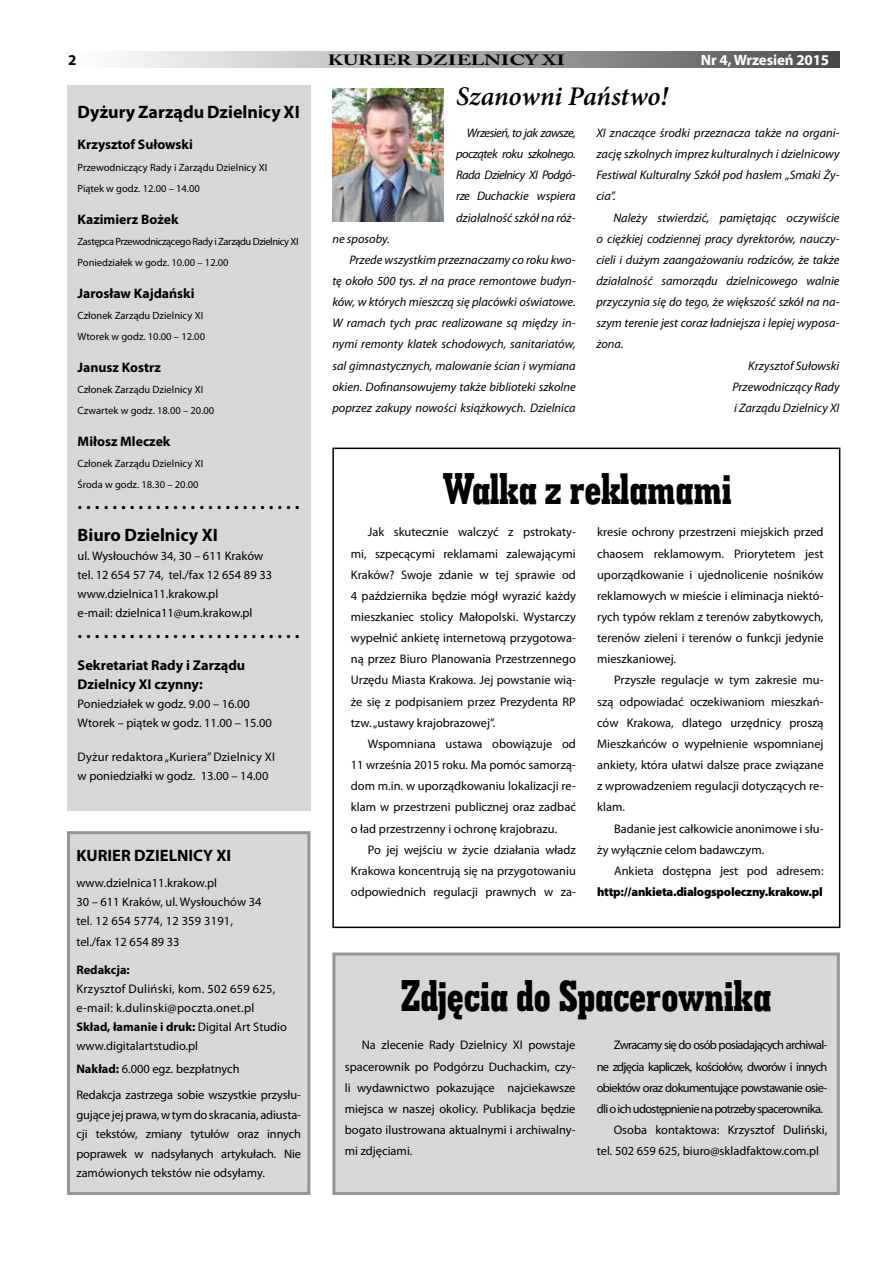
<style>
.page{position:relative;width:893px;height:1263px;background:#fff}
.page>*{position:absolute;margin:0;border:0;box-sizing:border-box;transform-origin:0 0}
.t1{font:45px "Geo Slab 703 X Bd Cn EU";letter-spacing:-.01em;color:#000}
.t2{font:italic 600 27px "Minion Pro";letter-spacing:-.005em;color:#000}
.t3{font:700 18px/31.8px "Myriad Pro";color:#000}
.t4{font:700 16.5px "Myriad Pro";color:#000}
.t5{font:700 15px "Myriad Pro";letter-spacing:-.01em;color:#fff}
.t6{font:700 15px "Myriad Pro";color:#000}
.t7{font:700 14.85px "Adobe Caslon Pro";color:#000;scale:1.4 1}
.t8{font:700 14.25px/18.8px "Myriad Pro";color:#000}
.t9{font:700 13.8px "Myriad Pro";color:#000}
.t10{font:12.45px/21.1px "Myriad Pro";color:#000;text-align:justify}
.t11{font:italic 12.45px/21.1px "Myriad Pro";color:#000;text-align:justify}
.t12{font:12.45px "Myriad Pro";letter-spacing:-.055em;color:#000}
.t13{font:12.45px/19px "Myriad Pro";letter-spacing:.02em;color:#000}
.t14{font:900 12.45px "Myriad Pro";letter-spacing:-.02em;color:#000}
.t15{font:700 12.45px "Myriad Pro";color:#000}
.t16{font:10.5px/21.1px "Myriad Pro";color:#000}
.t17{font:10.5px/21.1px "Myriad Pro";letter-spacing:-.04em;color:#000}
.s1{font-weight:700}
</style>
<div class="page">
<div style="left:67px;top:51px;width:773px;height:16px;background:linear-gradient(to right,#fff,#4f4f4f)"></div>
<div style="left:67px;top:85px;width:243px;height:725px;background:#d7d7d7"></div>
<div style="left:68px;top:833px;width:241px;height:360px;background:#d7d7d7"></div>
<div style="left:67px;top:831px;width:243px;height:364px;border:3px solid #959595"></div>
<div style="left:332px;top:448px;width:508px;height:480px;border:2px solid #000"></div>
<div style="left:332px;top:952px;width:508px;height:243px;background:#d7d7d7;border:3px solid #959595"></div>
<img style="left:332px;top:88px;width:111px;height:133px">
<p class="t6" style="left:68px;top:51px;width:10px">2</p>
<p class="t7" style="left:328px;top:51px;width:171px">KURIER DZIELNICY XI</p>
<p class="t5" style="left:701px;top:51px;width:130px">Nr 4, Wrzesień 2015</p>
<h3 class="t3" style="left:78px;top:96px;width:224px">Dyżury Zarządu Dzielnicy XI</h3>
<p class="t9" style="left:78px;top:137px;width:117px">Krzysztof Sułowski</p>
<p class="t16" style="left:78px;top:157px;width:191px">Przewodniczący Rady i Zarządu Dzielnicy XI<br>Piątek w godz. 12.00 – 14.00</p>
<p class="t9" style="left:78px;top:211px;width:102px">Kazimierz Bożek</p>
<p class="t17" style="left:78px;top:231px;width:223px">Zastępca Przewodniczącego Rady i Zarządu Dzielnicy XI<br>Poniedziałek w godz. 10.00 – 12.00</p>
<p class="t9" style="left:78px;top:285px;width:119px">Jarosław Kajdański</p>
<p class="t16" style="left:78px;top:305px;width:129px">Członek Zarządu Dzielnicy XI<br>Wtorek w godz. 10.00 – 12.00</p>
<p class="t9" style="left:78px;top:359px;width:85px">Janusz Kostrz</p>
<p class="t16" style="left:78px;top:379px;width:138px">Członek Zarządu Dzielnicy XI<br>Czwartek w godz. 18.00 – 20.00</p>
<p class="t9" style="left:78px;top:433px;width:94px">Miłosz Mleczek</p>
<p class="t16" style="left:78px;top:453px;width:127px">Członek Zarządu Dzielnicy XI<br>Środa w godz. 18.30 – 20.00</p>
<h3 class="t3" style="left:78px;top:488px;width:224px">. . . . . . . . . . . . . . . . . . . . . . . . . .<br>Biuro Dzielnicy XI</h3>
<p class="t10" style="left:78px;top:547px;width:196px;line-height:19px;text-align:left">ul. Wysłouchów 34, 30 – 611 Kraków tel. 12 654 57 74, tel./fax 12 654 89 33 www.dzielnica11.krakow.pl<br>e-mail: dzielnica11@um.krakow.pl</p>
<h3 class="t3" style="left:78px;top:617px;width:224px">. . . . . . . . . . . . . . . . . . . . . . . . . .</h3>
<p class="t8" style="left:78px;top:656px;width:169px">Sekretariat Rady i Zarządu<br>Dzielnicy XI czynny:</p>
<p class="t10" style="left:78px;top:694px;width:196px;line-height:19px">Poniedziałek w godz. 9.00 – 16.00<br>Wtorek – piątek w godz. 11.00 – 15.00</p>
<p class="t10" style="left:78px;top:747px;width:199px;line-height:19px">Dyżur redaktora „Kuriera” Dzielnicy XI w poniedziałki w godz. 13.00 – 14.00</p>
<h2 class="t2" style="left:456px;top:77px;width:213px">Szanowni Państwo!</h2>
<p class="t11" style="left:456px;top:122px;width:121px;text-indent:11px">Wrzesień, to jak zawsze, początek roku szkolnego.<br>Rada Dzielnicy XI Podgó&shy;rze Duchackie wspiera działalność szkół na róż-</p>
<p class="t11" style="left:596px;top:122px;width:245px">XI znaczące środki przeznacza także na organi&shy;zację szkolnych imprez kulturalnych i dzielnicowy Festiwal Kulturalny Szkół pod hasłem „Smaki Ży&shy;cia”.</p>
<p class="t11" style="left:613px;top:207px;width:228px">Należy stwierdzić, pamiętając oczywiście</p>
<p class="t11" style="left:596px;top:228px;width:245px">o ciężkiej codziennej pracy dyrektorów, nauczy-</p>
<p class="t11" style="left:596px;top:249px;width:245px">cieli i dużym zaangażowaniu rodziców, że także</p>
<p class="t11" style="left:596px;top:270px;width:245px">działalność samorządu dzielnicowego walnie</p>
<p class="t11" style="left:596px;top:292px;width:245px">przyczynia się do tego, że większość szkół na na-</p>
<p class="t11" style="left:596px;top:313px;width:245px">szym terenie jest coraz ładniejsza i lepiej wyposa-</p>
<p class="t11" style="left:596px;top:334px;width:29px">żona.</p>
<p class="t11" style="left:748px;top:355px;width:93px">Krzysztof Sułowski</p>
<p class="t11" style="left:732px;top:376px;width:109px">Przewodniczący Rady</p>
<p class="t11" style="left:734px;top:397px;width:107px">i Zarządu Dzielnicy XI</p>
<p class="t11" style="left:332px;top:228px;width:59px">ne sposoby.</p>
<p class="t11" style="left:349px;top:249px;width:228px">Przede wszystkim przeznaczamy co roku kwo-</p>
<p class="t11" style="left:332px;top:270px;width:245px">tę około 500 tys. zł na prace remontowe budyn-</p>
<p class="t11" style="left:332px;top:292px;width:245px">ków, w których mieszczą się placówki oświatowe.</p>
<p class="t11" style="left:332px;top:313px;width:245px">W ramach tych prac realizowane są między in-</p>
<p class="t11" style="left:332px;top:334px;width:245px">nymi remonty klatek schodowych, sanitariatów,</p>
<p class="t11" style="left:332px;top:355px;width:245px">sal gimnastycznych, malowanie ścian i wymiana</p>
<p class="t11" style="left:332px;top:376px;width:245px">okien. Dofinansowujemy także biblioteki szkolne</p>
<p class="t11" style="left:332px;top:397px;width:245px">poprzez zakupy nowości książkowych. Dzielnica</p>
<h1 class="t1" style="left:443px;top:460px;width:290px">Walka z reklamami</h1>
<p class="t10" style="left:597px;top:522px;width:228px">kresie ochrony przestrzeni miejskich przed chaosem reklamowym. Priorytetem jest uporządkowanie i ujednolicenie nośników reklamowych w mieście i eliminacja niektó&shy;rych typów reklam z terenów zabytkowych, terenów zieleni i terenów o funkcji jedynie mieszkaniowej.</p>
<p class="t10" style="left:597px;top:670px;width:228px;text-indent:17px">Przyszłe regulacje w tym zakresie mu&shy;szą odpowiadać oczekiwaniom mieszkań&shy;ców Krakowa, dlatego urzędnicy proszą Mieszkańców o wypełnienie wspomnianej ankiety, która ułatwi dalsze prace związane z wprowadzeniem regulacji dotyczących re&shy;klam.</p>
<p class="t10" style="left:597px;top:818px;width:228px;text-indent:17px">Badanie jest całkowicie anonimowe i słu&shy;ży wyłącznie celom badawczym.</p>
<p class="t10" style="left:614px;top:860px;width:211px">Ankieta dostępna jest pod adresem:</p>
<p class="t14" style="left:597px;top:885px;width:227px">http://ankieta.dialogspoleczny.krakow.pl</p>
<p class="t10" style="left:351px;top:522px;width:227px;text-indent:17px">Jak skutecznie walczyć z pstrokaty&shy;mi, szpecącymi reklamami zalewającymi Kraków? Swoje zdanie w tej sprawie od 4 października będzie mógł wyrazić każdy mieszkaniec stolicy Małopolski. Wystarczy wypełnić ankietę internetową przygotowa&shy;ną przez Biuro Planowania Przestrzennego Urzędu Miasta Krakowa. Jej powstanie wią&shy;że się z podpisaniem przez Prezydenta RP tzw. „ustawy krajobrazowej”.</p>
<p class="t10" style="left:351px;top:733px;width:227px;text-indent:17px">Wspomniana ustawa obowiązuje od 11 września 2015 roku. Ma pomóc samorzą&shy;dom m.in. w uporządkowaniu lokalizacji re&shy;klam w przestrzeni publicznej oraz zadbać o ład przestrzenny i ochronę krajobrazu.</p>
<p class="t10" style="left:351px;top:839px;width:227px;text-indent:17px">Po jej wejściu w życie działania władz Krakowa koncentrują się na przygotowaniu odpowiednich regulacji prawnych w za-</p>
<h3 class="t4" style="left:76px;top:847px;width:156px">KURIER DZIELNICY XI</h3>
<p class="t10" style="left:76px;top:873px;width:187px;line-height:19px;text-align:left">www.dzielnica11.krakow.pl<br>30 – 611 Kraków, ul. Wysłouchów 34 tel. 12 654 5774, 12 359 3191,</p>
<p class="t10" style="left:76px;top:931px;width:105px">tel./fax 12 654 89 33</p>
<p class="t15" style="left:76px;top:962px;width:55px">Redakcja:</p>
<p class="t13" style="left:76px;top:979px;width:212px">Krzysztof Duliński, kom. 502 659 625, e-mail: k.dulinski@poczta.onet.pl <span class="s1">Skład, łamanie i druk:</span> Digital Art Studio www.digitalartstudio.pl</p>
<p class="t10" style="left:76px;top:1056px;width:226px;line-height:26px"><span class="s1">Nakład:</span> 6.000 egz. bezpłatnych<br>Redakcja zastrzega sobie wszystkie przysłu-</p>
<p class="t10" style="left:76px;top:1105px;width:226px;line-height:19.5px">gujące jej prawa, w tym do skracania, adiusta&shy;cji tekstów, zmiany tytułów oraz innych poprawek w nadsyłanych artykułach. Nie zamówionych tekstów nie odsyłamy.</p>
<h1 class="t1" style="left:401px;top:967px;width:372px">Zdjęcia do Spacerownika</h1>
<p class="t12" style="left:614px;top:1038px;width:215px">Zwracamy się do osób posiadających archiwal-</p>
<p class="t12" style="left:597px;top:1060px;width:232px">ne zdjęcia kapliczek, kościołów, dworów i innych</p>
<p class="t12" style="left:597px;top:1081px;width:232px">obiektów oraz dokumentujące powstawanie osie-</p>
<p class="t12" style="left:597px;top:1102px;width:228px">dli o ich udostępnienie na potrzeby spacerownika.</p>
<p class="t10" style="left:614px;top:1119px;width:215px">Osoba kontaktowa: Krzysztof Duliński,</p>
<p class="t10" style="left:597px;top:1141px;width:224px">tel. 502 659 625, biuro@skladfaktow.com.pl</p>
<p class="t10" style="left:345px;top:1035px;width:232px;text-indent:17px">Na zlecenie Rady Dzielnicy XI powstaje spacerownik po Podgórzu Duchackim, czy&shy;li wydawnictwo pokazujące najciekawsze miejsca w naszej okolicy. Publikacja będzie bogato ilustrowana aktualnymi i archiwalny&shy;mi zdjęciami.</p>
</div>
